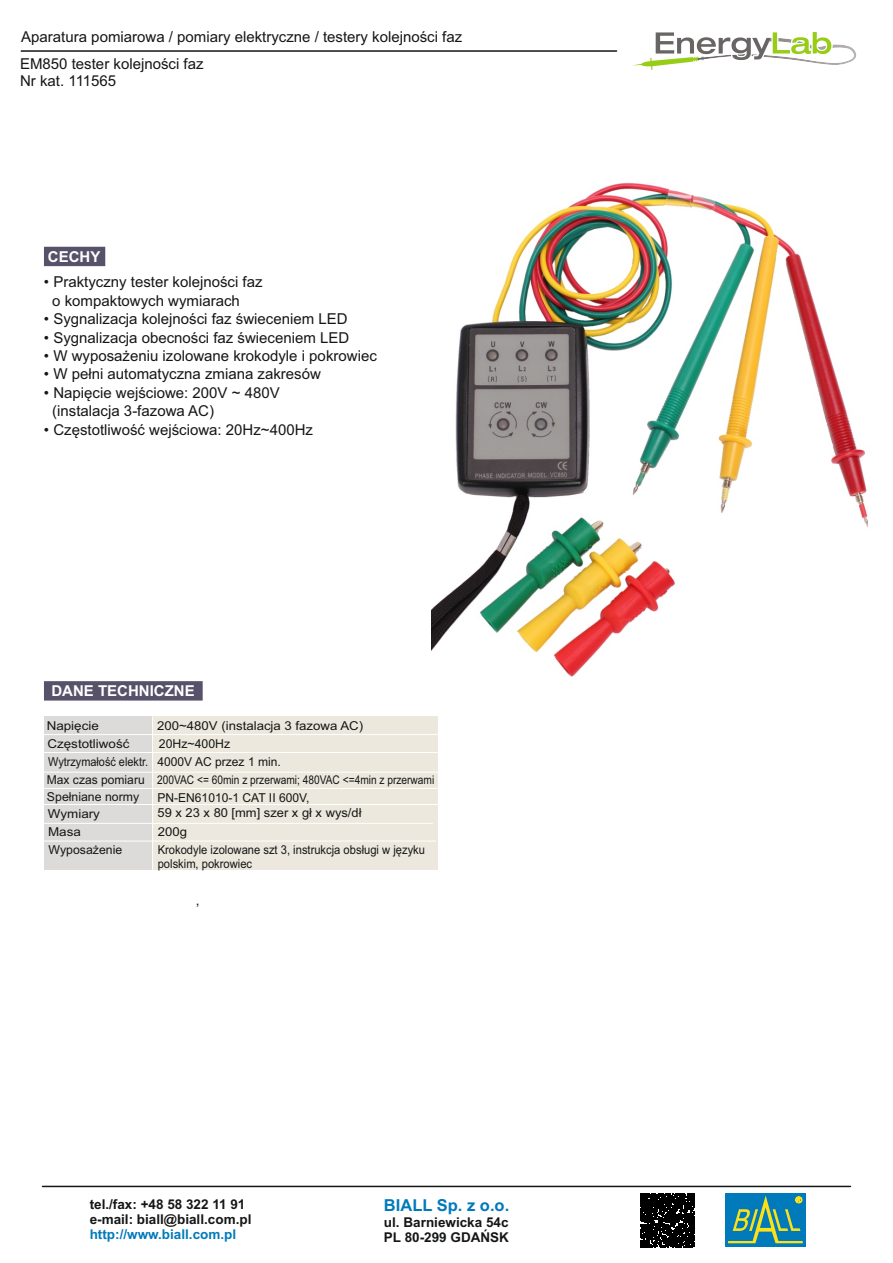
<style>
.page{position:relative;width:893px;height:1263px;background:#fff}
.page>*{position:absolute;margin:0;border:0;box-sizing:border-box;transform-origin:0 0}
.t1{font:700 16.5px "Arial";color:#007abb}
.t2{font:15px/18.5px "Arial";color:#151616}
.t3{font:700 15px "Arial";color:#fff}
.t4{font:700 13.5px/15.1px "Arial";color:#151616}
.t5{font:700 13.5px "Arial";color:#007abb}
.t6{font:13.5px "Arial";color:#151616}
.t7{font:12.45px "Arial";color:#151616;scale:1.04 1}
.t8{font:12.3px/17.2px "Arial";color:#151616}
.t9{font:12.3px/13.8px "Arial";color:#151616;scale:.91 1}
.t10{font:12.3px "Arial";color:#151616;scale:.89 1}
.t11{font:12.3px "Arial";color:#151616;scale:1.08 1}
.t12{font:12.3px "Arial";color:#151616;scale:1.09 1}
.t13{font:12.3px "Arial";color:#151616;scale:1.07 1}
.t14{font:12px "Arial";color:#151616;scale:.85 1}
</style>
<div class="page">
<div style="left:119px;top:717px;width:319px;height:153px;background:#ece8dd"></div>
<div style="left:44px;top:717px;width:109px;height:153px;background:#dcdbd9"></div>
<div style="left:44px;top:681px;width:159px;height:19px;background:#57526a"></div>
<svg style="left:44px;top:247px;width:61px;height:19px"></svg>
<hr style="left:152px;top:716px;width:1px;height:193px;background:#fff">
<hr style="left:44px;top:734px;width:399px;height:1px;background:#fff">
<hr style="left:44px;top:752px;width:399px;height:1px;background:#fff">
<hr style="left:44px;top:772px;width:399px;height:1px;background:#fff">
<hr style="left:44px;top:788px;width:399px;height:1px;background:#fff">
<hr style="left:40px;top:804px;width:398px;height:1px;background:#fff">
<hr style="left:34px;top:823px;width:399px;height:1px;background:#fff">
<hr style="left:37px;top:841px;width:399px;height:1px;background:#fff">
<hr style="left:43px;top:1186px;width:807px;height:1px;background:#151616">
<div style="left:725px;top:1193px;width:81px;height:54px;background:#007abb"></div>
<svg style="left:728px;top:1195px;width:75px;height:48px"></svg>
<svg style="left:641px;top:1193px;width:53px;height:54px;background:#111"></svg>
<hr style="left:21px;top:50px;width:596px;height:2px;background:#151616">
<img style="left:831px;top:43px;width:25px;height:22px">
<svg style="left:632px;top:32px;width:199px;height:38px"></svg>
<img style="left:431px;top:182px;width:437px;height:495px">
<p class="t2" style="left:21px;top:29px;width:442px">Aparatura pomiarowa / pomiary elektryczne / testery kolejności faz</p>
<p class="t2" style="left:20px;top:57px;width:185px;line-height:16.8px">EM850 tester kolejności faz<br>Nr kat. 111565</p>
<p class="t3" style="left:48px;top:251px;width:54px">CECHY</p>
<p class="t2" style="left:52px;top:274px;width:212px;text-indent:-8px">• Praktyczny tester kolejności faz o kompaktowych wymiarach</p>
<p class="t2" style="left:44px;top:311px;width:305px">• Sygnalizacja kolejności faz świeceniem LED</p>
<p class="t2" style="left:44px;top:329px;width:307px">• Sygnalizacja obecności faz świeceniem LED</p>
<p class="t2" style="left:44px;top:348px;width:334px">• W wyposażeniu izolowane krokodyle i pokrowiec</p>
<p class="t2" style="left:44px;top:366px;width:279px">• W pełni automatyczna zmiana zakresów</p>
<p class="t2" style="left:52px;top:385px;width:229px;text-indent:-8px">• Napięcie wejściowe: 200V ~ 480V (instalacja 3-fazowa AC)</p>
<p class="t2" style="left:44px;top:422px;width:271px">• Częstotliwość wejściowa: 20Hz~400Hz</p>
<p class="t3" style="left:51px;top:685px;width:145px">DANE TECHNICZNE</p>
<p class="t12" style="left:47px;top:721px;width:49px">Napięcie</p>
<p class="t11" style="left:157px;top:721px;width:192px">200~480V (instalacja 3 fazowa AC)</p>
<p class="t12" style="left:47px;top:739px;width:77px">Częstotliwość</p>
<p class="t8" style="left:159px;top:736px;width:73px">20Hz~400Hz</p>
<p class="t10" style="left:48px;top:757px;width:263px">Wytrzymałość elektr. 4000V AC przez 1 min.</p>
<p class="t8" style="left:47px;top:772px;width:99px">Max czas pomiaru</p>
<p class="t14" style="left:157px;top:775px;width:328px">200VAC &lt;= 60min z przerwami; 480VAC &lt;=4min z przerwami</p>
<p class="t8" style="left:47px;top:789px;width:94px">Spełniane normy<br>Wymiary<br>Masa</p>
<p class="t8" style="left:157px;top:790px;width:154px">PN-EN61010-1 CAT II 600V,</p>
<p class="t7" style="left:158px;top:808px;width:198px">59 x 23 x 80 [mm] szer x gł x wys/dł</p>
<p class="t13" style="left:158px;top:827px;width:29px">200g</p>
<p class="t8" style="left:49px;top:842px;width:75px">Wyposażenie</p>
<p class="t9" style="left:158px;top:844px;width:295px">Krokodyle izolowane szt 3, instrukcja obsługi w języku polskim, pokrowiec</p>
<p class="t6" style="left:196px;top:895px;width:5px">,</p>
<p class="t4" style="left:90px;top:1198px;width:163px">tel./fax: +48 58 322 11 91 e-mail: biall@biall.com.pl</p>
<p class="t5" style="left:90px;top:1229px;width:148px">http://www.biall.com.pl</p>
<p class="t1" style="left:384px;top:1199px;width:127px">BIALL Sp. z o.o.</p>
<p class="t4" style="left:384px;top:1215px;width:127px">ul. Barniewicka 54c<br>PL 80-299 GDAŃSK</p>
</div>
